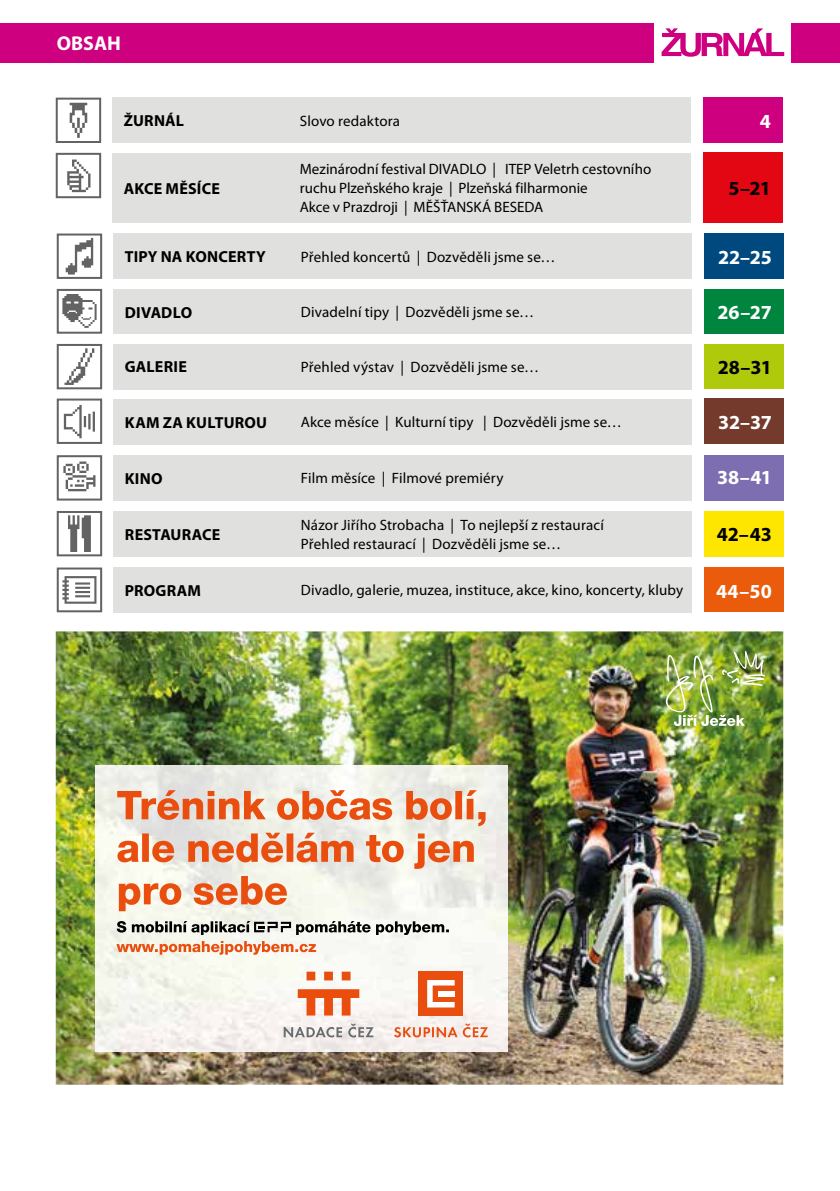
<style>
.page{position:relative;width:840px;height:1191px;background:#fff}
.page>*{position:absolute;margin:0;border:0;box-sizing:border-box;transform-origin:0 0}
.t1{font:700 20px "Myriad Pro";letter-spacing:-.005em;color:#fff}
.t2{font:700 20px "Myriad Pro";letter-spacing:-.015em;color:#000}
.t3{font:700 16px "Myriad Pro";letter-spacing:.015em;color:#000}
.t4{font:15px/19px "Myriad Pro";letter-spacing:.005em;color:#000}
</style>
<div class="page">
<div style="left:0;top:23px;width:653px;height:39px;background:#cf007f"></div>
<div style="left:790px;top:23px;width:49px;height:39px;background:#cf007f"></div>
<svg style="left:661px;top:28px;width:122px;height:29px"></svg>
<div style="left:703px;top:398px;width:79px;height:46px;background:#743a2c"></div>
<div style="left:703px;top:344px;width:79px;height:45px;background:#afca0b"></div>
<div style="left:703px;top:233px;width:79px;height:46px;background:#00497f"></div>
<div style="left:113px;top:233px;width:579px;height:46px;background:#e0e0df"></div>
<svg style="left:66px;top:238px;width:27px;height:36px"></svg>
<div style="left:57px;top:233px;width:45px;height:46px;border:2px solid #646363"></div>
<div style="left:113px;top:344px;width:579px;height:45px;background:#e0e0df"></div>
<div style="left:57px;top:344px;width:45px;height:45px;border:2px solid #646363"></div>
<svg style="left:64px;top:348px;width:30px;height:37px"></svg>
<div style="left:113px;top:399px;width:579px;height:45px;background:#e0e0df"></div>
<div style="left:703px;top:289px;width:79px;height:45px;background:#00853e"></div>
<div style="left:113px;top:289px;width:579px;height:45px;background:#e0e0df"></div>
<div style="left:57px;top:289px;width:45px;height:45px;border:2px solid #646363"></div>
<div style="left:702px;top:153px;width:79px;height:70px;background:#e30613"></div>
<div style="left:112px;top:153px;width:579px;height:70px;background:#e0e0df"></div>
<div style="left:56px;top:153px;width:45px;height:45px;border:2px solid #646363"></div>
<div style="left:702px;top:97px;width:79px;height:46px;background:#cf007f"></div>
<div style="left:112px;top:98px;width:579px;height:45px;background:#e0e0df"></div>
<div style="left:56px;top:98px;width:45px;height:45px;border:2px solid #646363"></div>
<svg style="left:70px;top:103px;width:17px;height:35px"></svg>
<svg style="left:64px;top:405px;width:31px;height:33px"></svg>
<div style="left:57px;top:398px;width:45px;height:46px;border:2px solid #646363"></div>
<svg style="left:67px;top:159px;width:23px;height:33px"></svg>
<svg style="left:62px;top:294px;width:34px;height:34px"></svg>
<svg style="left:63px;top:461px;width:32px;height:30px"></svg>
<div style="left:703px;top:511px;width:79px;height:45px;background:#ffe600"></div>
<div style="left:113px;top:511px;width:579px;height:45px;background:#e0e0df"></div>
<div style="left:57px;top:511px;width:45px;height:45px;border:2px solid #646363"></div>
<svg style="left:68px;top:515px;width:23px;height:37px"></svg>
<div style="left:703px;top:567px;width:79px;height:45px;background:#ea5b0b"></div>
<div style="left:113px;top:567px;width:579px;height:45px;background:#e0e0df"></div>
<div style="left:57px;top:567px;width:45px;height:45px;border:2px solid #646363"></div>
<svg style="left:62px;top:576px;width:34px;height:28px"></svg>
<div style="left:703px;top:455px;width:79px;height:45px;background:#7c6eb0"></div>
<div style="left:113px;top:455px;width:579px;height:45px;background:#e0e0df"></div>
<div style="left:57px;top:455px;width:45px;height:45px;border:2px solid #646363"></div>
<img style="left:56px;top:631px;width:726px;height:453px">
<img style="left:665px;top:651px;width:99px;height:75px">
<img style="left:95px;top:765px;width:412px;height:286px">
<svg style="left:119px;top:876px;width:168px;height:35px;background:#eeb69a"></svg>
<svg style="left:117px;top:832px;width:356px;height:37px;background:#ebb69b"></svg>
<svg style="left:117px;top:790px;width:368px;height:36px;background:#eab399"></svg>
<svg style="left:283px;top:1023px;width:90px;height:14px"></svg>
<svg style="left:297px;top:971px;width:62px;height:44px"></svg>
<div style="left:418px;top:971px;width:45px;height:44px;background:#e94e0f"></div>
<svg style="left:427px;top:980px;width:27px;height:27px"></svg>
<div style="left:438px;top:991px;width:16px;height:5px;background:#fff"></div>
<svg style="left:394px;top:1023px;width:93px;height:14px"></svg>
<svg style="left:116px;top:941px;width:200px;height:13px"></svg>
<svg style="left:117px;top:921px;width:331px;height:14px"></svg>
<h1 class="t1" style="left:57px;top:30px;width:66px">OBSAH</h1>
<p class="t3" style="left:124px;top:110px;width:62px">ŽURNÁL</p>
<p class="t4" style="left:299px;top:111px;width:102px">Slovo redaktora</p>
<h1 class="t1" style="left:759px;top:108px;width:13px">4</h1>
<p class="t4" style="left:299px;top:160px;width:353px">Mezinárodní festival DIVADLO | ITEP Veletrh cestovního ruchu Plzeňského kraje | Plzeňská filharmonie<br>Akce v Prazdroji | MĚŠŤANSKÁ BESEDA</p>
<p class="t3" style="left:124px;top:178px;width:97px">AKCE MĚSÍCE</p>
<h1 class="t2" style="left:728px;top:175px;width:44px">5–21</h1>
<p class="t3" style="left:125px;top:246px;width:142px">TIPY NA KONCERTY</p>
<p class="t4" style="left:300px;top:247px;width:256px">Přehled koncertů | Dozvěděli jsme se…</p>
<h1 class="t1" style="left:717px;top:244px;width:55px">22–25</h1>
<p class="t3" style="left:125px;top:302px;width:69px">DIVADLO</p>
<p class="t4" style="left:300px;top:302px;width:235px">Divadelní tipy | Dozvěděli jsme se…</p>
<h1 class="t1" style="left:717px;top:299px;width:56px">26–27</h1>
<p class="t3" style="left:125px;top:356px;width:64px">GALERIE</p>
<p class="t4" style="left:300px;top:357px;width:240px">Přehled výstav | Dozvěděli jsme se…</p>
<h1 class="t2" style="left:717px;top:354px;width:56px">28–31</h1>
<p class="t3" style="left:125px;top:412px;width:144px">KAM ZA KULTUROU</p>
<p class="t4" style="left:300px;top:412px;width:322px">Akce měsíce | Kulturní tipy | Dozvěděli jsme se…</p>
<h1 class="t1" style="left:718px;top:409px;width:55px">32–37</h1>
<p class="t3" style="left:125px;top:468px;width:39px">KINO</p>
<p class="t4" style="left:300px;top:469px;width:204px">Film měsíce | Filmové premiéry</p>
<h1 class="t1" style="left:716px;top:464px;width:56px">38–41</h1>
<p class="t4" style="left:300px;top:515px;width:304px">Názor Jiřího Strobacha | To nejlepší z restaurací<br>Přehled restaurací | Dozvěděli jsme se…</p>
<p class="t3" style="left:125px;top:524px;width:97px">RESTAURACE</p>
<h1 class="t2" style="left:716px;top:521px;width:56px">42–43</h1>
<p class="t3" style="left:125px;top:580px;width:78px">PROGRAM</p>
<p class="t4" style="left:300px;top:580px;width:383px">Divadlo, galerie, muzea, instituce, akce, kino, koncerty, kluby</p>
<h1 class="t1" style="left:715px;top:578px;width:57px">44–50</h1>
</div>
